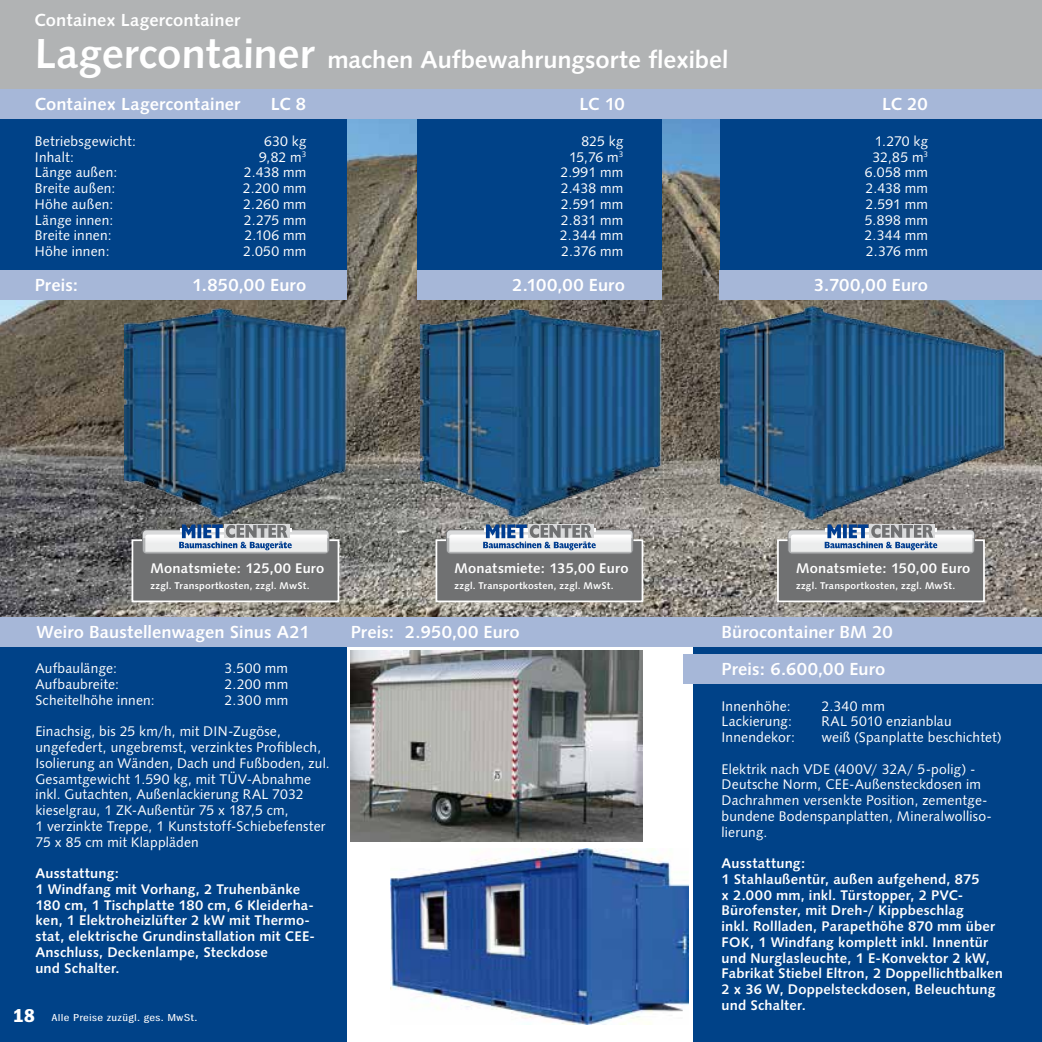
<style>
.page{position:relative;width:1042px;height:1042px;background:#fff}
.page>*{position:absolute;margin:0;border:0;box-sizing:border-box;transform-origin:0 0}
.t1{font:24.5px "Humanist 531 BT Bold A";letter-spacing:-.005em;color:#fff}
.t2{font:17.5px/37.3px "Humanist 531 BT Bold A";letter-spacing:.005em;color:#fff}
.t3{font:14px/15.8px "Humanist 531 BT Roman A";letter-spacing:.01em;color:#fff}
.t4{font:14px/15.8px "Humanist 531 BT Bold A";letter-spacing:.01em;color:#fff}
.t5{font:10.5px "Franklin Gothic EF Book Comp";letter-spacing:.025em;color:#fff;scale:1.4 1}
.t6{font:9.8px "Humanist 531 BT Bold A";letter-spacing:.02em;color:#fff}
.s1{font-size:42px}
.s2{font-family:"Franklin Gothic EF Demi Comp";font-size:19.25px}
</style>
<div class="page">
<img style="left:0;top:119px;width:1041px;height:498px">
<div style="left:0;top:116px;width:346px;height:158px;background:#004288"></div>
<div style="left:417px;top:116px;width:244px;height:158px;background:#004288"></div>
<div style="left:720px;top:116px;width:321px;height:158px;background:#004288"></div>
<div style="left:693px;top:644px;width:348px;height:398px;background:#004288"></div>
<div style="left:0;top:644px;width:346px;height:398px;background:#004288"></div>
<div style="left:0;top:89px;width:1041px;height:30px;background:#a6b7d8"></div>
<div style="left:0;top:617px;width:1041px;height:29px;background:#a6b7d8"></div>
<div style="left:683px;top:654px;width:358px;height:29px;background:#a6b7d8"></div>
<div style="left:0;top:0;width:1041px;height:89px;background:#b1b3b4"></div>
<div style="left:0;top:270px;width:346px;height:29px;background:#a6b7d8"></div>
<div style="left:417px;top:270px;width:245px;height:29px;background:#a6b7d8"></div>
<div style="left:719px;top:270px;width:322px;height:29px;background:#a6b7d8"></div>
<img style="left:720px;top:305px;width:285px;height:215px">
<img style="left:420px;top:306px;width:242px;height:212px">
<img style="left:124px;top:308px;width:222px;height:209px">
<div style="left:131px;top:539px;width:208px;height:63px;background:#707172;border:2px solid #fff"></div>
<svg style="left:142px;top:529px;width:187px;height:25px"></svg>
<svg style="left:143px;top:524px;width:185px;height:29px;background:#afb8c4"></svg>
<div style="left:435px;top:539px;width:208px;height:63px;background:#707172;border:2px solid #fff"></div>
<svg style="left:446px;top:529px;width:187px;height:25px"></svg>
<svg style="left:447px;top:524px;width:185px;height:29px;background:#b3bbc7"></svg>
<div style="left:776px;top:539px;width:208px;height:63px;background:#707172;border:2px solid #fff"></div>
<svg style="left:787px;top:529px;width:187px;height:25px"></svg>
<svg style="left:788px;top:524px;width:185px;height:29px;background:#b2bbc6"></svg>
<img style="left:350px;top:650px;width:292px;height:191px">
<img style="left:390px;top:848px;width:298px;height:176px">
<p class="t2" style="left:34px;top:1px;width:207px">Containex Lagercontainer</p>
<h1 class="t1" style="left:35px;top:45px;width:695px"><span class="s1">Lagercontainer</span> machen Aufbewahrungsorte flexibel</h1>
<p class="t2" style="left:35px;top:85px;width:207px">Containex Lagercontainer</p>
<p class="t2" style="left:271px;top:85px;width:37px">LC 8</p>
<p class="t2" style="left:579px;top:85px;width:47px">LC 10</p>
<p class="t2" style="left:881px;top:85px;width:47px">LC 20</p>
<p class="t3" style="left:35px;top:133px;width:103px">Betriebsgewicht:</p>
<p class="t3" style="left:264px;top:133px;width:44px">630 kg</p>
<p class="t3" style="left:581px;top:133px;width:44px">825 kg</p>
<p class="t3" style="left:874px;top:133px;width:55px">1.270 kg</p>
<p class="t3" style="left:35px;top:148px;width:41px">Inhalt:</p>
<p class="t3" style="left:259px;top:148px;width:49px">9,82 m<sup>3</sup></p>
<p class="t3" style="left:569px;top:148px;width:56px">15,76 m<sup>3</sup></p>
<p class="t3" style="left:872px;top:148px;width:57px">32,85 m<sup>3</sup></p>
<p class="t3" style="left:35px;top:164px;width:84px">Länge außen:</p>
<p class="t3" style="left:244px;top:164px;width:64px">2.438 mm</p>
<p class="t3" style="left:560px;top:164px;width:64px">2.991 mm</p>
<p class="t3" style="left:864px;top:164px;width:65px">6.058 mm</p>
<p class="t3" style="left:35px;top:180px;width:82px">Breite außen:</p>
<p class="t3" style="left:243px;top:180px;width:65px">2.200 mm</p>
<p class="t3" style="left:560px;top:180px;width:64px">2.438 mm</p>
<p class="t3" style="left:865px;top:180px;width:64px">2.438 mm</p>
<p class="t3" style="left:35px;top:196px;width:80px">Höhe außen:</p>
<p class="t3" style="left:243px;top:196px;width:65px">2.260 mm</p>
<p class="t3" style="left:560px;top:196px;width:64px">2.591 mm</p>
<p class="t3" style="left:865px;top:196px;width:64px">2.591 mm</p>
<p class="t3" style="left:35px;top:211px;width:80px">Länge innen:</p>
<p class="t3" style="left:244px;top:211px;width:64px">2.275 mm</p>
<p class="t3" style="left:560px;top:211px;width:64px">2.831 mm</p>
<p class="t3" style="left:864px;top:211px;width:65px">5.898 mm</p>
<p class="t3" style="left:35px;top:227px;width:79px">Breite innen:</p>
<p class="t3" style="left:244px;top:227px;width:63px">2.106 mm</p>
<p class="t3" style="left:559px;top:227px;width:65px">2.344 mm</p>
<p class="t3" style="left:864px;top:227px;width:65px">2.344 mm</p>
<p class="t3" style="left:35px;top:243px;width:76px">Höhe innen:</p>
<p class="t3" style="left:243px;top:243px;width:65px">2.050 mm</p>
<p class="t3" style="left:561px;top:243px;width:64px">2.376 mm</p>
<p class="t3" style="left:865px;top:243px;width:64px">2.376 mm</p>
<p class="t2" style="left:35px;top:266px;width:45px">Preis:</p>
<p class="t2" style="left:192px;top:266px;width:115px">1.850,00 Euro</p>
<p class="t2" style="left:512px;top:266px;width:114px">2.100,00 Euro</p>
<p class="t2" style="left:813px;top:266px;width:115px">3.700,00 Euro</p>
<p class="t4" style="left:151px;top:560px;width:175px">Monatsmiete: 125,00 Euro</p>
<p class="t6" style="left:151px;top:579px;width:160px">zzgl. Transportkosten, zzgl. MwSt.</p>
<p class="t4" style="left:454px;top:560px;width:175px">Monatsmiete: 135,00 Euro</p>
<p class="t6" style="left:454px;top:579px;width:160px">zzgl. Transportkosten, zzgl. MwSt.</p>
<p class="t4" style="left:796px;top:560px;width:176px">Monatsmiete: 150,00 Euro</p>
<p class="t6" style="left:796px;top:579px;width:160px">zzgl. Transportkosten, zzgl. MwSt.</p>
<p class="t2" style="left:36px;top:613px;width:274px">Weiro Baustellenwagen Sinus A21</p>
<p class="t2" style="left:350px;top:613px;width:170px">Preis: 2.950,00 Euro</p>
<p class="t2" style="left:721px;top:613px;width:173px">Bürocontainer BM 20<br>Preis: 6.600,00 Euro</p>
<p class="t3" style="left:35px;top:660px;width:84px">Aufbaulänge:</p>
<p class="t3" style="left:224px;top:660px;width:65px">3.500 mm</p>
<p class="t3" style="left:35px;top:676px;width:86px">Aufbaubreite:</p>
<p class="t3" style="left:224px;top:676px;width:65px">2.200 mm</p>
<p class="t3" style="left:35px;top:692px;width:121px">Scheitelhöhe innen:</p>
<p class="t3" style="left:224px;top:692px;width:65px">2.300 mm</p>
<p class="t3" style="left:35px;top:723px;width:296px">Einachsig, bis 25 km/h, mit DIN-Zugöse, ungefedert, ungebremst, verzinktes Profiblech, Isolierung an Wänden, Dach und Fußboden, zul.<br>Gesamtgewicht 1.590 kg, mit TÜV-Abnahme inkl. Gutachten, Außenlackierung RAL 7032 kieselgrau, 1 ZK-Außentür 75 x 187,5 cm,<br>1 verzinkte Treppe, 1 Kunststoff-Schiebefenster 75 x 85 cm mit Klappläden</p>
<p class="t4" style="left:35px;top:865px;width:281px">Ausstattung:<br>1 Windfang mit Vorhang, 2 Truhenbänke 180 cm, 1 Tischplatte 180 cm, 6 Kleiderha&shy;ken, 1 Elektroheizlüfter 2 kW mit Thermo&shy;stat, elektrische Grundinstallation mit CEE-Anschluss, Deckenlampe, Steckdose<br>und Schalter.</p>
<p class="t3" style="left:721px;top:697px;width:71px">Innenhöhe:</p>
<p class="t3" style="left:821px;top:697px;width:65px">2.340 mm</p>
<p class="t3" style="left:721px;top:713px;width:72px">Lackierung:</p>
<p class="t3" style="left:821px;top:713px;width:132px">RAL 5010 enzianblau</p>
<p class="t3" style="left:721px;top:729px;width:75px">Innendekor:</p>
<p class="t3" style="left:821px;top:729px;width:182px">weiß (Spanplatte beschichtet)</p>
<p class="t3" style="left:721px;top:760px;width:272px">Elektrik nach VDE (400V/ 32A/ 5-polig) - Deutsche Norm, CEE-Außensteckdosen im Dachrahmen versenkte Position, zementge&shy;bundene Bodenspanplatten, Mineralwolliso&shy;lierung.</p>
<p class="t4" style="left:721px;top:855px;width:283px">Ausstattung:<br>1 Stahlaußentür, außen aufgehend, 875<br>x 2.000 mm, inkl. Türstopper, 2 PVC-Bürofenster, mit Dreh-/ Kippbeschlag<br>inkl. Rollladen, Parapethöhe 870 mm über FOK, 1 Windfang komplett inkl. Innentür und Nurglasleuchte, 1 E-Konvektor 2 kW, Fabrikat Stiebel Eltron, 2 Doppellichtbalken 2 x 36 W, Doppelsteckdosen, Beleuchtung und Schalter.</p>
<p class="t5" style="left:13px;top:1012px;width:133px"><span class="s2">18</span> Alle Preise zuzügl. ges. MwSt.</p>
</div>
